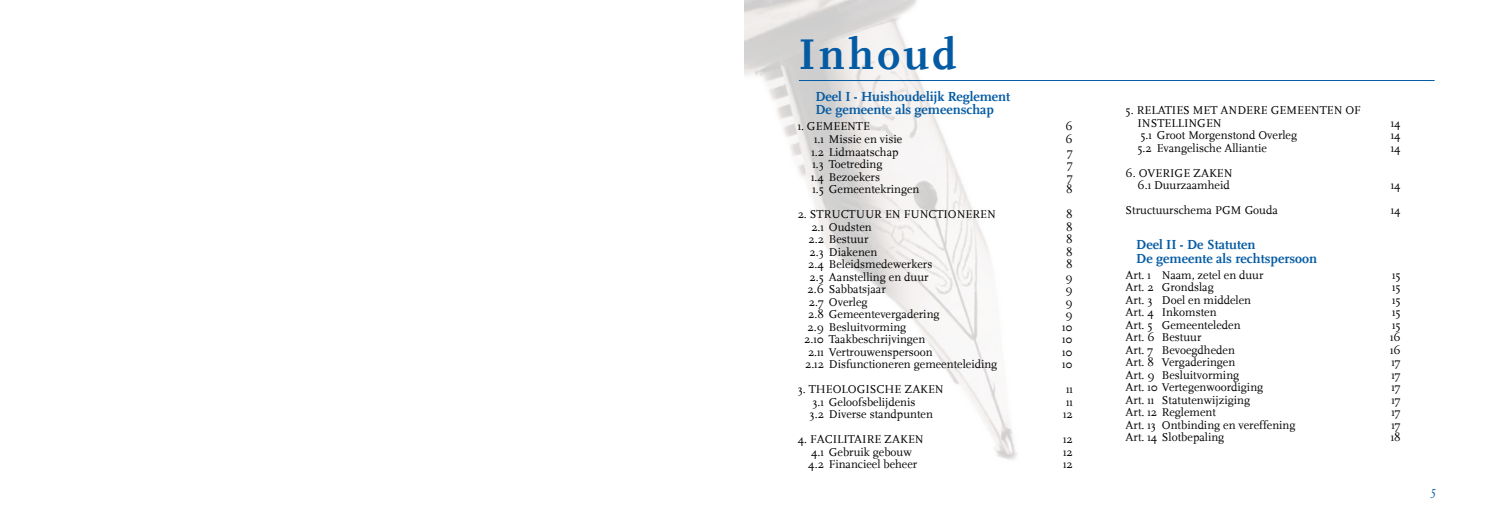
<style>
.page{position:relative;width:1489px;height:525px;background:#fff}
.page>*{position:absolute;margin:0;border:0;box-sizing:border-box;transform-origin:0 0}
.t1{font:700 45px "Scala";letter-spacing:.075em;color:#045ba4}
.t2{font:700 13.75px/13.8px "Scala";color:#045ba4}
.t3{font:italic 12.5px "Scala";color:#045ba4}
.t4{font:11.88px/12.5px "Scala";color:#000}
</style>
<div class="page">
<img style="left:744px;top:0;width:273px;height:460px">
<hr style="left:798px;top:80px;width:636px;height:1px;background:#045ba4">
<h1 class="t1" style="left:798px;top:28px;width:159px">Inhoud</h1>
<p class="t2" style="left:815px;top:89px;width:196px">Deel I - Huishoudelijk Reglement<br>De gemeente als gemeenschap</p>
<p class="t4" style="left:797px;top:120px;width:74px">1. GEMEENTE</p>
<p class="t4" style="left:1065px;top:120px;width:9px">6</p>
<p class="t4" style="left:814px;top:133px;width:89px">1.1 Missie en visie</p>
<p class="t4" style="left:1065px;top:133px;width:9px">6</p>
<p class="t4" style="left:811px;top:145px;width:89px">1.2 Lidmaatschap</p>
<p class="t4" style="left:1066px;top:145px;width:7px">7</p>
<p class="t4" style="left:812px;top:158px;width:71px">1.3 Toetreding</p>
<p class="t4" style="left:1066px;top:158px;width:7px">7</p>
<p class="t4" style="left:811px;top:170px;width:70px">1.4 Bezoekers</p>
<p class="t4" style="left:1066px;top:170px;width:7px">7</p>
<p class="t4" style="left:812px;top:183px;width:109px">1.5 Gemeentekringen</p>
<p class="t4" style="left:1066px;top:183px;width:8px">8</p>
<p class="t4" style="left:797px;top:208px;width:200px">2. STRUCTUUR EN FUNCTIONEREN</p>
<p class="t4" style="left:1066px;top:208px;width:8px">8</p>
<p class="t4" style="left:811px;top:220px;width:62px">2.1 Oudsten</p>
<p class="t4" style="left:1066px;top:220px;width:8px">8</p>
<p class="t4" style="left:808px;top:233px;width:62px">2.2 Bestuur</p>
<p class="t4" style="left:1066px;top:233px;width:8px">8</p>
<p class="t4" style="left:809px;top:245px;width:69px">2.3 Diakenen</p>
<p class="t4" style="left:1066px;top:245px;width:8px">8</p>
<p class="t4" style="left:808px;top:258px;width:126px">2.4 Beleidsmedewerkers</p>
<p class="t4" style="left:1066px;top:258px;width:8px">8</p>
<p class="t4" style="left:809px;top:270px;width:120px">2.5 Aanstelling en duur</p>
<p class="t4" style="left:1065px;top:270px;width:9px">9</p>
<p class="t4" style="left:807px;top:283px;width:80px">2.6 Sabbatsjaar</p>
<p class="t4" style="left:1065px;top:283px;width:9px">9</p>
<p class="t4" style="left:808px;top:295px;width:60px">2.7 Overleg</p>
<p class="t4" style="left:1065px;top:295px;width:9px">9</p>
<p class="t4" style="left:808px;top:308px;width:133px">2.8 Gemeentevergadering</p>
<p class="t4" style="left:1065px;top:308px;width:9px">9</p>
<p class="t4" style="left:807px;top:320px;width:100px">2.9 Besluitvorming</p>
<p class="t4" style="left:1062px;top:320px;width:12px">10</p>
<p class="t4" style="left:804px;top:333px;width:123px">2.10 Taakbeschrijvingen</p>
<p class="t4" style="left:1062px;top:333px;width:12px">10</p>
<p class="t4" style="left:808px;top:345px;width:126px">2.11 Vertrouwenspersoon</p>
<p class="t4" style="left:1062px;top:345px;width:12px">10</p>
<p class="t4" style="left:805px;top:358px;width:194px">2.12 Disfunctioneren gemeenteleiding</p>
<p class="t4" style="left:1062px;top:358px;width:12px">10</p>
<p class="t4" style="left:797px;top:383px;width:147px">3. THEOLOGISCHE ZAKEN</p>
<p class="t4" style="left:1066px;top:383px;width:8px">11</p>
<p class="t4" style="left:812px;top:395px;width:105px">3.1 Geloofsbelijdenis</p>
<p class="t4" style="left:1066px;top:395px;width:8px">11</p>
<p class="t4" style="left:809px;top:408px;width:125px">3.2 Diverse standpunten</p>
<p class="t4" style="left:1063px;top:408px;width:11px">12</p>
<p class="t4" style="left:797px;top:433px;width:127px">4. FACILITAIRE ZAKEN</p>
<p class="t4" style="left:1063px;top:433px;width:11px">12</p>
<p class="t4" style="left:811px;top:446px;width:102px">4.1 Gebruik gebouw</p>
<p class="t4" style="left:1063px;top:446px;width:11px">12</p>
<p class="t4" style="left:808px;top:458px;width:111px">4.2 Financieel beheer</p>
<p class="t4" style="left:1063px;top:458px;width:11px">12</p>
<p class="t4" style="left:1137px;top:104px;width:225px;text-indent:-12px">5. RELATIES MET ANDERE GEMEENTEN OF<br>INSTELLINGEN</p>
<p class="t4" style="left:1390px;top:117px;width:11px">14</p>
<p class="t4" style="left:1140px;top:129px;width:158px">5.1 Groot Morgenstond Overleg</p>
<p class="t4" style="left:1390px;top:129px;width:11px">14</p>
<p class="t4" style="left:1137px;top:142px;width:131px">5.2 Evangelische Alliantie</p>
<p class="t4" style="left:1390px;top:142px;width:11px">14</p>
<p class="t4" style="left:1125px;top:167px;width:108px;text-align:right">6. OVERIGE ZAKEN<br>6.1 Duurzaamheid</p>
<p class="t4" style="left:1390px;top:179px;width:11px">14</p>
<p class="t4" style="left:1125px;top:204px;width:154px">Structuurschema PGM Gouda</p>
<p class="t4" style="left:1390px;top:204px;width:11px">14</p>
<p class="t2" style="left:1136px;top:237px;width:182px">Deel II - De Statuten<br>De gemeente als rechtspersoon</p>
<p class="t4" style="left:1125px;top:269px;width:139px">Art. 1 Naam, zetel en duur</p>
<p class="t4" style="left:1392px;top:269px;width:10px">15</p>
<p class="t4" style="left:1125px;top:281px;width:90px">Art. 2 Grondslag</p>
<p class="t4" style="left:1392px;top:281px;width:10px">15</p>
<p class="t4" style="left:1125px;top:294px;width:127px">Art. 3 Doel en middelen</p>
<p class="t4" style="left:1392px;top:294px;width:10px">15</p>
<p class="t4" style="left:1125px;top:306px;width:93px">Art. 4 Inkomsten</p>
<p class="t4" style="left:1392px;top:306px;width:10px">15</p>
<p class="t4" style="left:1125px;top:319px;width:116px">Art. 5 Gemeenteleden</p>
<p class="t4" style="left:1392px;top:319px;width:10px">15</p>
<p class="t4" style="left:1125px;top:331px;width:77px">Art. 6 Bestuur</p>
<p class="t4" style="left:1389px;top:331px;width:12px">16</p>
<p class="t4" style="left:1125px;top:344px;width:111px">Art. 7 Bevoegdheden</p>
<p class="t4" style="left:1389px;top:344px;width:12px">16</p>
<p class="t4" style="left:1125px;top:356px;width:111px">Art. 8 Vergaderingen</p>
<p class="t4" style="left:1391px;top:356px;width:11px">17</p>
<p class="t4" style="left:1125px;top:369px;width:115px">Art. 9 Besluitvorming</p>
<p class="t4" style="left:1391px;top:369px;width:11px">17</p>
<p class="t4" style="left:1125px;top:381px;width:139px">Art. 10 Vertegenwoordiging</p>
<p class="t4" style="left:1391px;top:381px;width:11px">17</p>
<p class="t4" style="left:1125px;top:394px;width:126px">Art. 11 Statutenwijziging</p>
<p class="t4" style="left:1391px;top:394px;width:11px">17</p>
<p class="t4" style="left:1125px;top:406px;width:92px">Art. 12 Reglement</p>
<p class="t4" style="left:1391px;top:406px;width:11px">17</p>
<p class="t4" style="left:1125px;top:419px;width:171px">Art. 13 Ontbinding en vereffening</p>
<p class="t4" style="left:1391px;top:419px;width:11px">17</p>
<p class="t4" style="left:1125px;top:431px;width:100px">Art. 14 Slotbepaling</p>
<p class="t4" style="left:1390px;top:431px;width:11px">18</p>
<p class="t3" style="left:1430px;top:484px;width:7px">5</p>
</div>
